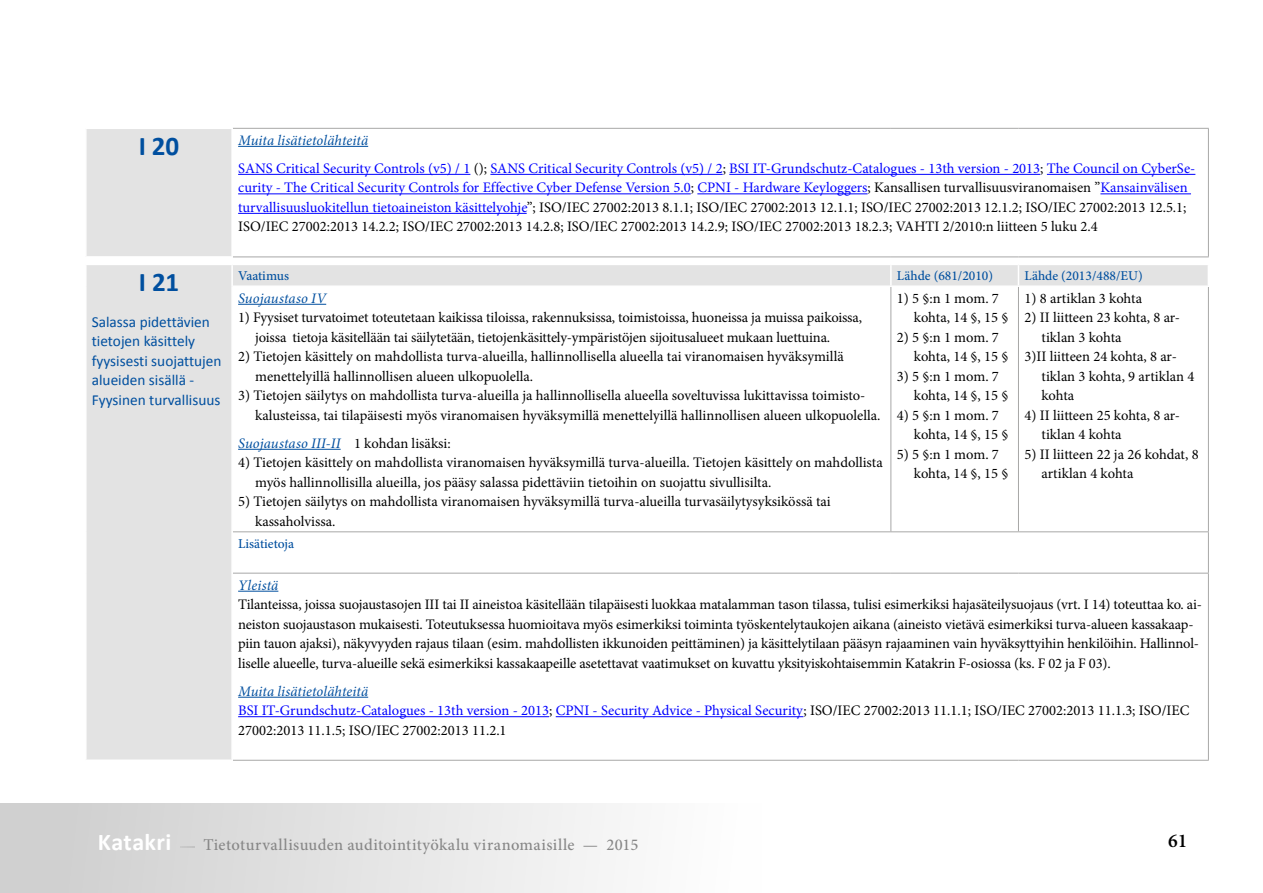
<style>
.page{position:relative;width:1263px;height:893px;background:#fff}
.page>*{position:absolute;margin:0;border:0;box-sizing:border-box;transform-origin:0 0}
.osa-alue_tunnus{font:700 27px "Calibri";color:#004f9f}
.t1{font:600 19.5px "Minion Pro";color:#000}
.t2{font:500 16.5px "Minion Pro";letter-spacing:.02em;color:#878787}
.osa-alue_otsikko{font:15.3px/19.5px "Calibri";color:#004f9f}
.luettelo_num{font:14.55px/19.5px "Minion Pro";letter-spacing:-.005em;color:#000}
.t3{font:14.55px/19.5px "Minion Pro";color:#00f}
.väliotsikko_alleviiv{font:italic 14.55px "Minion Pro";letter-spacing:.005em;color:#004f9f}
.taulukkosarakeots{font:500 13.5px "Minion Pro";color:#004f9f}
.s1{color:#000}
.s2{font-style:normal;color:#000}
.s3{color:#00f}
.s4{font-family:"Calibri";font-weight:700;font-size:24px;color:#fff}
.s5{color:#fff}
</style>
<div class="page">
<div style="left:0;top:804px;width:761px;height:89px;background:linear-gradient(to right,#ccc,#fff)"></div>
<div style="left:86px;top:128px;width:146px;height:129px;background:#e3e3e3"></div>
<hr style="left:233px;top:128px;width:658px;height:1px;background:#a8a8a7">
<hr style="left:891px;top:128px;width:127px;height:1px;background:#a8a8a7">
<hr style="left:1018px;top:128px;width:191px;height:1px;background:#a8a8a7">
<hr style="left:1208px;top:129px;width:1px;height:128px;background:#a8a8a7">
<hr style="left:233px;top:257px;width:658px;height:1px;background:#a8a8a7">
<hr style="left:891px;top:257px;width:127px;height:1px;background:#a8a8a7">
<hr style="left:1018px;top:257px;width:191px;height:1px;background:#a8a8a7">
<hr style="left:85px;top:128px;width:148px;height:1px;background:#fff">
<hr style="left:85px;top:129px;width:2px;height:127px;background:#fff">
<hr style="left:231px;top:129px;width:2px;height:127px;background:#fff">
<hr style="left:85px;top:256px;width:148px;height:2px;background:#fff">
<hr style="left:238px;top:146px;width:130px;height:1px;background:#004f9f">
<hr style="left:238px;top:174px;width:232px;height:1px;background:#00f">
<hr style="left:490px;top:174px;width:233px;height:1px;background:#00f">
<hr style="left:729px;top:174px;width:311px;height:1px;background:#00f">
<hr style="left:1047px;top:174px;width:148px;height:1px;background:#00f">
<hr style="left:238px;top:193px;width:453px;height:1px;background:#00f">
<hr style="left:697px;top:193px;width:170px;height:1px;background:#00f">
<hr style="left:1100px;top:193px;width:91px;height:1px;background:#00f">
<hr style="left:238px;top:213px;width:289px;height:1px;background:#00f">
<svg style="left:87px;top:265px;width:1121px;height:495px"></svg>
<hr style="left:1208px;top:287px;width:1px;height:244px;background:#a8a8a7">
<hr style="left:233px;top:531px;width:658px;height:1px;background:#a8a8a7">
<hr style="left:891px;top:531px;width:127px;height:1px;background:#a8a8a7">
<hr style="left:1018px;top:531px;width:191px;height:1px;background:#a8a8a7">
<hr style="left:1208px;top:532px;width:1px;height:41px;background:#a8a8a7">
<hr style="left:233px;top:573px;width:658px;height:1px;background:#a8a8a7">
<hr style="left:891px;top:573px;width:127px;height:1px;background:#a8a8a7">
<hr style="left:1018px;top:573px;width:191px;height:1px;background:#a8a8a7">
<hr style="left:1208px;top:573px;width:1px;height:187px;background:#a8a8a7">
<hr style="left:233px;top:760px;width:658px;height:1px;background:#a8a8a7">
<hr style="left:891px;top:760px;width:127px;height:1px;background:#a8a8a7">
<hr style="left:1018px;top:760px;width:191px;height:1px;background:#a8a8a7">
<hr style="left:231px;top:286px;width:2px;height:246px;background:#fff">
<hr style="left:231px;top:532px;width:2px;height:41px;background:#fff">
<hr style="left:231px;top:573px;width:2px;height:186px;background:#fff">
<hr style="left:85px;top:759px;width:148px;height:2px;background:#fff">
<hr style="left:231px;top:265px;width:2px;height:21px;background:#fff">
<hr style="left:890px;top:265px;width:2px;height:20px;background:#fff">
<svg style="left:1018px;top:265px;width:1px;height:20px"></svg>
<hr style="left:233px;top:285px;width:658px;height:2px;background:#fff">
<hr style="left:891px;top:285px;width:127px;height:2px;background:#fff">
<hr style="left:1018px;top:285px;width:191px;height:2px;background:#fff">
<hr style="left:890px;top:287px;width:1px;height:244px;background:#a8a8a7">
<hr style="left:1018px;top:287px;width:1px;height:244px;background:#a8a8a7">
<hr style="left:238px;top:304px;width:88px;height:1px;background:#004f9f">
<hr style="left:238px;top:449px;width:103px;height:1px;background:#004f9f">
<hr style="left:238px;top:591px;width:40px;height:1px;background:#004f9f">
<hr style="left:238px;top:697px;width:130px;height:1px;background:#004f9f">
<hr style="left:238px;top:716px;width:311px;height:1px;background:#00f">
<hr style="left:556px;top:716px;width:247px;height:1px;background:#00f">
<p class="osa-alue_tunnus" style="left:139px;top:128px;width:42px">I 20</p>
<p class="väliotsikko_alleviiv" style="left:238px;top:130px;width:132px">Muita lisätietolähteitä</p>
<p class="t3" style="left:238px;top:159px;width:959px">SANS Critical Security Controls (v5) / 1 <span class="s1">();</span> SANS Critical Security Controls (v5) / 2<span class="s1">;</span> BSI IT-Grundschutz-Catalogues - 13th version - 2013<span class="s1">;</span> The Council on CyberSe&shy;curity - The Critical Security Controls for Effective Cyber Defense Version 5.0<span class="s1">;</span> CPNI - Hardware Keyloggers<span class="s1">; Kansallisen turvallisuusviranomaisen ”</span>Kansainvälisen turvallisuusluokitellun tietoaineiston käsittelyohje<span class="s1">”; ISO/IEC 27002:2013 8.1.1; ISO/IEC 27002:2013 12.1.1; ISO/IEC 27002:2013 12.1.2; ISO/IEC 27002:2013 12.5.1; ISO/IEC 27002:2013 14.2.2; ISO/IEC 27002:2013 14.2.8; ISO/IEC 27002:2013 14.2.9; ISO/IEC 27002:2013 18.2.3; VAHTI 2/2010:n liitteen 5 luku 2.4</span></p>
<p class="osa-alue_tunnus" style="left:139px;top:264px;width:42px">I 21</p>
<p class="osa-alue_otsikko" style="left:92px;top:312px;width:131px">Salassa pidettävien tietojen käsittely fyysisesti suojattujen alueiden sisällä -<br>Fyysinen turvallisuus</p>
<p class="taulukkosarakeots" style="left:238px;top:267px;width:52px">Vaatimus</p>
<p class="taulukkosarakeots" style="left:897px;top:267px;width:98px">Lähde (681/2010)</p>
<p class="taulukkosarakeots" style="left:1024px;top:267px;width:120px">Lähde (2013/488/EU)</p>
<p class="väliotsikko_alleviiv" style="left:238px;top:288px;width:90px">Suojaustaso IV</p>
<p class="luettelo_num" style="left:255px;top:308px;width:608px;text-indent:-17px">1) Fyysiset turvatoimet toteutetaan kaikissa tiloissa, rakennuksissa, toimistoissa, huoneissa ja muissa paikoissa, joissa tietoja käsitellään tai säilytetään, tietojenkäsittely-ympäristöjen sijoitusalueet mukaan luettuina.</p>
<p class="luettelo_num" style="left:255px;top:347px;width:590px;text-indent:-17px">2) Tietojen käsittely on mahdollista turva-alueilla, hallinnollisella alueella tai viranomaisen hyväksymillä menettelyillä hallinnollisen alueen ulkopuolella.</p>
<p class="luettelo_num" style="left:255px;top:386px;width:627px;text-indent:-17px">3) Tietojen säilytys on mahdollista turva-alueilla ja hallinnollisella alueella soveltuvissa lukittavissa toimisto&shy;kalusteissa, tai tilapäisesti myös viranomaisen hyväksymillä menettelyillä hallinnollisen alueen ulkopuolella.</p>
<p class="väliotsikko_alleviiv" style="left:238px;top:433px;width:214px">Suojaustaso III-II <span class="s2">1 kohdan lisäksi:</span></p>
<p class="luettelo_num" style="left:255px;top:453px;width:629px;text-indent:-17px">4) Tietojen käsittely on mahdollista viranomaisen hyväksymillä turva-alueilla. Tietojen käsittely on mahdollista myös hallinnollisilla alueilla, jos pääsy salassa pidettäviin tietoihin on suojattu sivullisilta.</p>
<p class="luettelo_num" style="left:255px;top:492px;width:577px;text-indent:-17px">5) Tietojen säilytys on mahdollista viranomaisen hyväksymillä turva-alueilla turvasäilytysyksikössä tai kassaholvissa.</p>
<p class="luettelo_num" style="left:1024px;top:288px;width:119px">1) 8 artiklan 3 kohta</p>
<p class="luettelo_num" style="left:1041px;top:308px;width:140px;text-indent:-17px">2) II liitteen 23 kohta, 8 ar&shy;tiklan 3 kohta</p>
<p class="luettelo_num" style="left:1041px;top:347px;width:154px;text-indent:-17px">3)II liitteen 24 kohta, 8 ar&shy;tiklan 3 kohta, 9 artiklan 4 kohta</p>
<p class="luettelo_num" style="left:1041px;top:405px;width:140px;text-indent:-17px">4) II liitteen 25 kohta, 8 ar&shy;tiklan 4 kohta</p>
<p class="luettelo_num" style="left:1041px;top:444px;width:159px;text-indent:-17px">5) II liitteen 22 ja 26 kohdat, 8 artiklan 4 kohta</p>
<p class="luettelo_num" style="left:914px;top:288px;width:96px;text-indent:-17px">1) 5 §:n 1 mom. 7 kohta, 14 §, 15 §</p>
<p class="luettelo_num" style="left:914px;top:327px;width:96px;text-indent:-17px">2) 5 §:n 1 mom. 7 kohta, 14 §, 15 §</p>
<p class="luettelo_num" style="left:914px;top:366px;width:96px;text-indent:-17px">3) 5 §:n 1 mom. 7 kohta, 14 §, 15 §</p>
<p class="luettelo_num" style="left:914px;top:405px;width:96px;text-indent:-17px">4) 5 §:n 1 mom. 7 kohta, 14 §, 15 §</p>
<p class="luettelo_num" style="left:914px;top:444px;width:96px;text-indent:-17px">5) 5 §:n 1 mom. 7 kohta, 14 §, 15 §</p>
<p class="taulukkosarakeots" style="left:238px;top:534px;width:58px">Lisätietoja</p>
<p class="väliotsikko_alleviiv" style="left:238px;top:575px;width:42px">Yleistä</p>
<p class="luettelo_num" style="left:238px;top:595px;width:965px">Tilanteissa, joissa suojaustasojen III tai II aineistoa käsitellään tilapäisesti luokkaa matalamman tason tilassa, tulisi esimerkiksi hajasäteilysuojaus (vrt. I 14) toteuttaa ko. ai&shy;neiston suojaustason mukaisesti. Toteutuksessa huomioitava myös esimerkiksi toiminta työskentelytaukojen aikana (aineisto vietävä esimerkiksi turva-alueen kassakaap&shy;piin tauon ajaksi), näkyvyyden rajaus tilaan (esim. mahdollisten ikkunoiden peittäminen) ja käsittelytilaan pääsyn rajaaminen vain hyväksyttyihin henkilöihin. Hallinnol&shy;liselle alueelle, turva-alueille sekä esimerkiksi kassakaapeille asetettavat vaatimukset on kuvattu yksityiskohtaisemmin Katakrin F-osiossa (ks. F 02 ja F 03).</p>
<p class="väliotsikko_alleviiv" style="left:238px;top:681px;width:132px">Muita lisätietolähteitä</p>
<p class="luettelo_num" style="left:238px;top:701px;width:953px"><span class="s3">BSI IT-Grundschutz-Catalogues - 13th version - 2013</span>; <span class="s3">CPNI - Security Advice - Physical Security</span>; ISO/IEC 27002:2013 11.1.1; ISO/IEC 27002:2013 11.1.3; ISO/IEC<br>27002:2013 11.1.5; ISO/IEC 27002:2013 11.2.1</p>
<p class="t2" style="left:98px;top:834px;width:542px"><span class="s4">Katakri</span> <span class="s5">—</span> Tietoturvallisuuden auditointityökalu viranomaisille — 2015</p>
<h2 class="t1" style="left:1168px;top:827px;width:21px">61</h2>
</div>
